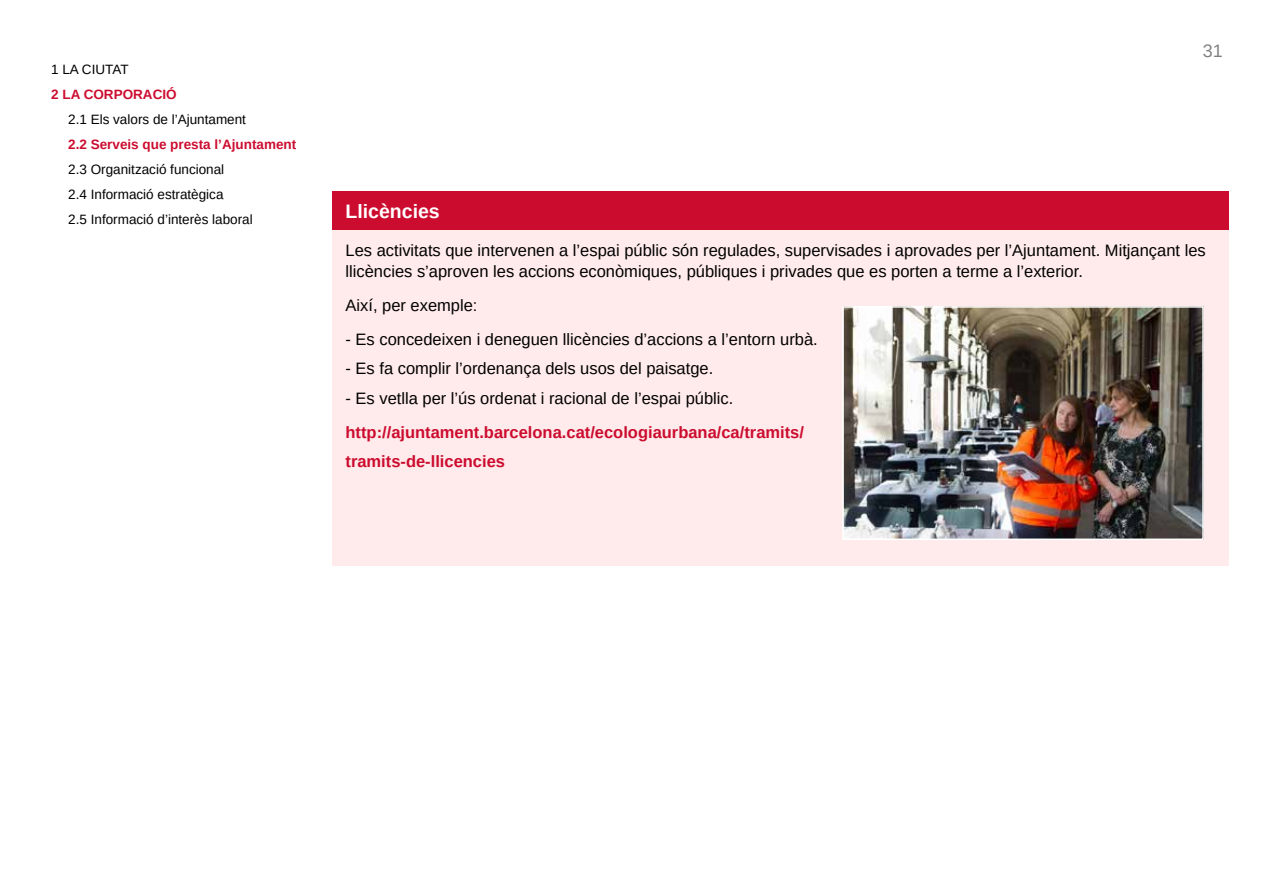
<style>
.page{position:relative;width:1263px;height:893px;background:#fff}
.page>*{position:absolute;margin:0;border:0;box-sizing:border-box;transform-origin:0 0}
.t1{font:700 19.5px "Arimo";color:#fff}
.t2{font:18px "Arimo";color:#000}
.t3{font:16.5px/21px "Arimo";color:#000}
.t4{font:700 16.5px/29.5px "Arimo";color:#cc0c2f}
.t5{font:13.5px/25px "Arimo";color:#000}
.t6{font:700 13.5px "Arimo";color:#cc0c2f}
</style>
<div class="page">
<div style="left:333px;top:191px;width:896px;height:375px;background:#ffebeb"></div>
<div style="left:333px;top:191px;width:896px;height:39px;background:#cc0c2f"></div>
<img style="left:845px;top:309px;width:356px;height:228px">
<div style="left:842px;top:306px;width:362px;height:234px;border:2px solid #fff"></div>
<p class="t5" style="left:51px;top:57px;width:79px">1 LA CIUTAT</p>
<p class="t6" style="left:51px;top:85px;width:127px">2 LA CORPORACIÓ</p>
<p class="t5" style="left:68px;top:107px;width:179px">2.1 Els valors de l’Ajuntament</p>
<p class="t6" style="left:68px;top:135px;width:230px">2.2 Serveis que presta l’Ajuntament</p>
<p class="t5" style="left:68px;top:157px;width:186px">2.3 Organització funcional<br>2.4 Informació estratègica<br>2.5 Informació d’interès laboral</p>
<p class="t2" style="left:1203px;top:39px;width:22px">31</p>
<p class="t1" style="left:345px;top:198px;width:96px">Llicències</p>
<p class="t3" style="left:345px;top:240px;width:862px">Les activitats que intervenen a l’espai públic són regulades, supervisades i aprovades per l’Ajuntament. Mitjançant les llicències s’aproven les accions econòmiques, públiques i privades que es porten a terme a l’exterior.</p>
<p class="t3" style="left:345px;top:295px;width:134px">Així, per exemple:</p>
<p class="t3" style="left:345px;top:329px;width:474px">- Es concedeixen i deneguen llicències d’accions a l’entorn urbà.</p>
<p class="t3" style="left:345px;top:358px;width:369px">- Es fa complir l’ordenança dels usos del paisatge.</p>
<p class="t3" style="left:345px;top:388px;width:389px">- Es vetlla per l’ús ordenat i racional de l’espai públic.</p>
<p class="t4" style="left:345px;top:417px;width:460px">http://ajuntament.barcelona.cat/ecologiaurbana/ca/tramits/ tramits-de-llicencies</p>
</div>
